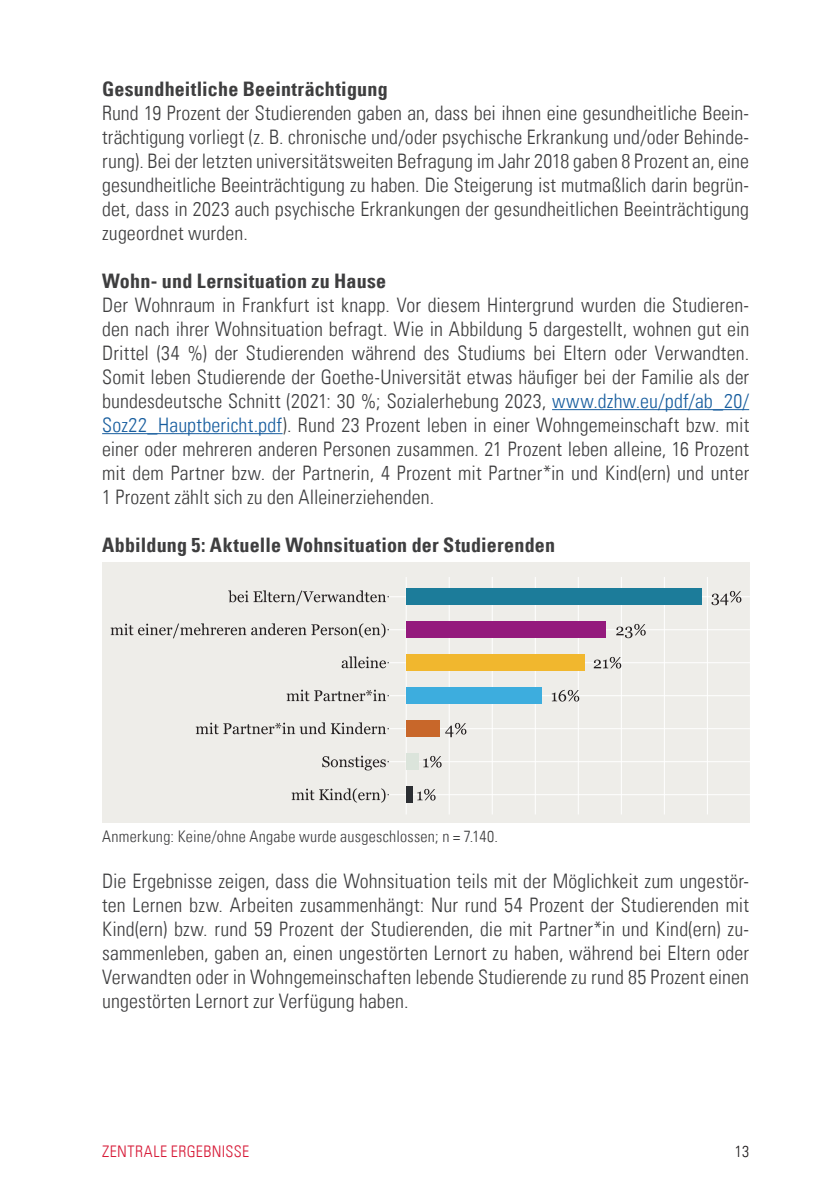
<style>
.page{position:relative;width:840px;height:1191px;background:#fff}
.page>*{position:absolute;margin:0;border:0;box-sizing:border-box;transform-origin:0 0}
.Copy{font:20px/24px "Univers Com 47 Light Cond";letter-spacing:.005em;color:#3e3e3f;text-align:justify}
.Copy_bold{font:20px "Univers Com 67 Bold Cond";letter-spacing:.01em;color:#3e3e3f}
.Anmerkung{font:16px "Univers Com 47 Light Cond";letter-spacing:.015em;color:#3e3e3f}
.t1{font:16px "Univers Com 47 Light Cond";letter-spacing:.025em;color:#d71a37}
.t2{font:16px "Univers Com 47 Light Cond";color:#231f20}
.s1{color:#175d9e}
</style>
<div class="page">
<hr style="left:551px;top:409px;width:197px;height:1px;background:#175d9e">
<hr style="left:102px;top:433px;width:180px;height:1px;background:#175d9e">
<div style="left:102px;top:562px;width:646px;height:261px;background:#eeede9"></div>
<hr style="left:448px;top:577px;width:1px;height:237px;background:#fff">
<hr style="left:534px;top:577px;width:1px;height:237px;background:#fff">
<hr style="left:620px;top:577px;width:1px;height:237px;background:#fff">
<hr style="left:706px;top:577px;width:1px;height:237px;background:#fff">
<hr style="left:389px;top:794px;width:359px;height:1px;background:#fff">
<hr style="left:389px;top:761px;width:359px;height:1px;background:#fff">
<hr style="left:389px;top:728px;width:359px;height:1px;background:#fff">
<hr style="left:389px;top:695px;width:359px;height:1px;background:#fff">
<hr style="left:389px;top:662px;width:359px;height:1px;background:#fff">
<hr style="left:389px;top:629px;width:359px;height:1px;background:#fff">
<hr style="left:389px;top:596px;width:359px;height:1px;background:#fff">
<hr style="left:405px;top:577px;width:1px;height:237px;background:#fff">
<hr style="left:491px;top:577px;width:1px;height:237px;background:#fff">
<hr style="left:577px;top:577px;width:1px;height:237px;background:#fff">
<hr style="left:663px;top:577px;width:1px;height:237px;background:#fff">
<div style="left:406px;top:654px;width:178px;height:17px;background:#f1b72e"></div>
<div style="left:406px;top:687px;width:136px;height:17px;background:#3dadde"></div>
<div style="left:406px;top:786px;width:6px;height:17px;background:#2b2e32"></div>
<div style="left:406px;top:720px;width:33px;height:17px;background:#c8672a"></div>
<div style="left:406px;top:588px;width:295px;height:17px;background:#1c7c9a"></div>
<div style="left:406px;top:621px;width:199px;height:17px;background:#941a7d"></div>
<div style="left:406px;top:753px;width:12px;height:17px;background:#dbe4db"></div>
<svg style="left:593px;top:655px;width:28px;height:14px"></svg>
<svg style="left:551px;top:689px;width:28px;height:14px"></svg>
<svg style="left:417px;top:788px;width:18px;height:13px"></svg>
<svg style="left:445px;top:722px;width:21px;height:15px"></svg>
<svg style="left:711px;top:590px;width:30px;height:15px"></svg>
<svg style="left:616px;top:623px;width:29px;height:16px"></svg>
<svg style="left:423px;top:755px;width:18px;height:13px"></svg>
<svg style="left:291px;top:788px;width:98px;height:14px"></svg>
<svg style="left:322px;top:755px;width:67px;height:15px"></svg>
<svg style="left:196px;top:722px;width:193px;height:13px"></svg>
<svg style="left:286px;top:689px;width:103px;height:13px"></svg>
<svg style="left:341px;top:656px;width:48px;height:13px"></svg>
<svg style="left:110px;top:623px;width:279px;height:15px"></svg>
<svg style="left:228px;top:590px;width:161px;height:15px"></svg>
<p class="Copy_bold" style="left:102px;top:77px;width:287px">Gesundheitliche Beeinträchtigung</p>
<p class="Copy" style="left:102px;top:101px;width:648px">Rund 19 Prozent der Studierenden gaben an, dass bei ihnen eine gesundheitliche Beein&shy;trächtigung vorliegt (z. B. chronische und/oder psychische Erkrankung und/oder Behinde&shy;rung). Bei der letzten universitätsweiten Befragung im Jahr 2018 gaben 8 Prozent an, eine gesundheitliche Beeinträchtigung zu haben. Die Steigerung ist mutmaßlich darin begrün&shy;det, dass in 2023 auch psychische Erkrankungen der gesundheitlichen Beeinträchtigung zugeordnet wurden.</p>
<p class="Copy_bold" style="left:102px;top:269px;width:285px">Wohn- und Lernsituation zu Hause</p>
<p class="Copy" style="left:102px;top:293px;width:648px">Der Wohnraum in Frankfurt ist knapp. Vor diesem Hintergrund wurden die Studieren&shy;den nach ihrer Wohnsituation befragt. Wie in Abbildung 5 dargestellt, wohnen gut ein Drittel (34 %) der Studierenden während des Studiums bei Eltern oder Verwandten.<br>Somit leben Studierende der Goethe-Universität etwas häufiger bei der Familie als der bundesdeutsche Schnitt (2021: 30 %; Sozialerhebung 2023, <span class="s1">www.dzhw.eu/pdf/ab_20/ Soz22_Hauptbericht.pdf</span>). Rund 23 Prozent leben in einer Wohngemeinschaft bzw. mit einer oder mehreren anderen Personen zusammen. 21 Prozent leben alleine, 16 Prozent mit dem Partner bzw. der Partnerin, 4 Prozent mit Partner*in und Kind(ern) und unter 1 Prozent zählt sich zu den Alleinerziehenden.</p>
<p class="Copy_bold" style="left:102px;top:533px;width:454px">Abbildung 5: Aktuelle Wohnsituation der Studierenden</p>
<p class="Anmerkung" style="left:102px;top:827px;width:397px">Anmerkung: Keine/ohne Angabe wurde ausgeschlossen; n = 7.140.</p>
<p class="Copy" style="left:102px;top:869px;width:648px">Die Ergebnisse zeigen, dass die Wohnsituation teils mit der Möglichkeit zum ungestör&shy;ten Lernen bzw. Arbeiten zusammenhängt: Nur rund 54 Prozent der Studierenden mit Kind(ern) bzw. rund 59 Prozent der Studierenden, die mit Partner*in und Kind(ern) zu&shy;sammenleben, gaben an, einen ungestörten Lernort zu haben, während bei Eltern oder Verwandten oder in Wohngemeinschaften lebende Studierende zu rund 85 Prozent einen ungestörten Lernort zur Verfügung haben.</p>
<p class="t1" style="left:102px;top:1142px;width:148px">ZENTRALE ERGEBNISSE</p>
<p class="t2" style="left:734px;top:1142px;width:16px">13</p>
</div>
